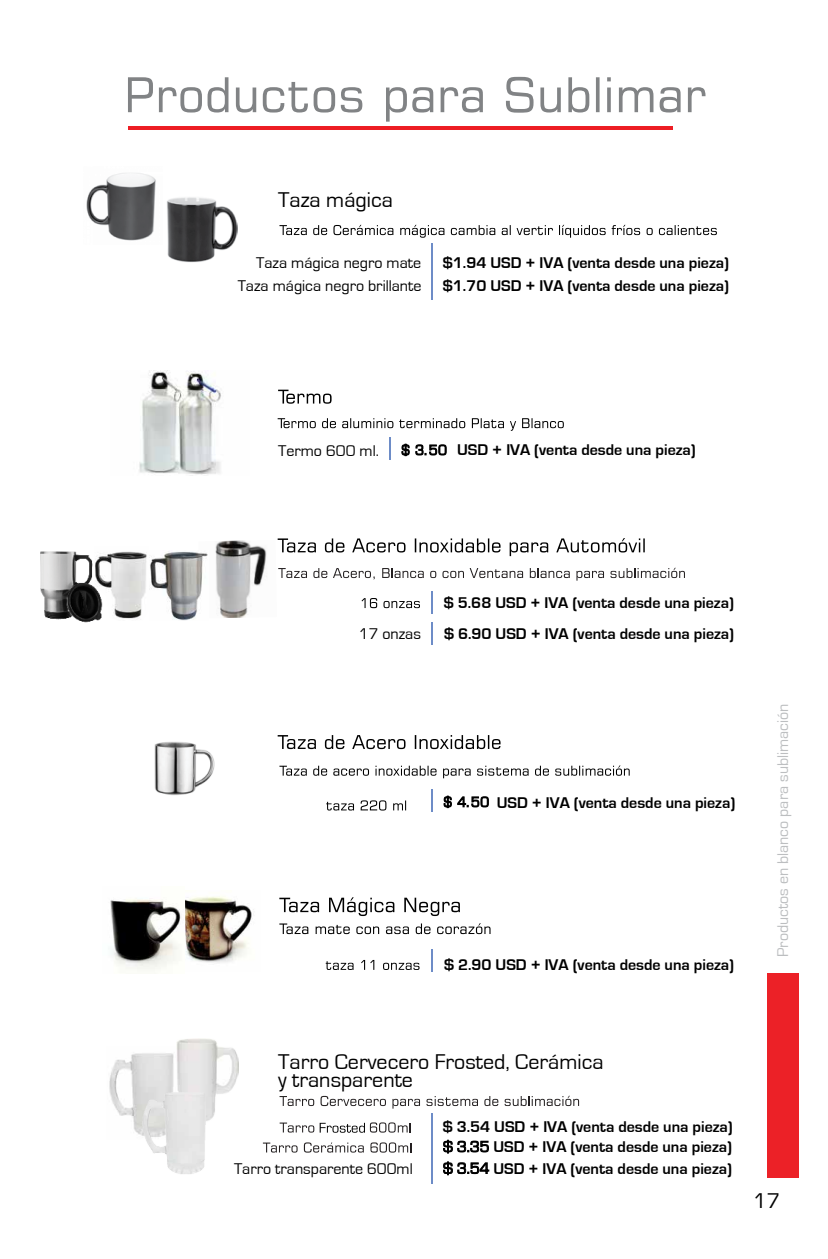
<style>
.page{position:relative;width:828px;height:1259px;background:#fff}
.page>*{position:absolute;margin:0;border:0;box-sizing:border-box;transform-origin:0 0}
.t1{font:22px/18px "Eurostile";color:#000}
.t2{font:700 16px/21.6px "Eurostile";color:#000}
.t3{font:16px "Eurostile";color:#000}
.t4{font:16px "Eurostile";color:#bcbec0}
.s1{font-weight:400}
</style>
<div class="page">
<img style="left:185px;top:896px;width:69px;height:67px">
<img style="left:109px;top:1046px;width:68px;height:88px">
<svg style="left:128px;top:77px;width:577px;height:45px"></svg>
<hr style="left:128px;top:126px;width:544px;height:4px;background:#ed1d24">
<svg style="left:279px;top:225px;width:438px;height:13px"></svg>
<hr style="left:431px;top:1113px;width:2px;height:71px;background:#6d8cc7">
<svg style="left:279px;top:765px;width:350px;height:13px"></svg>
<svg style="left:361px;top:598px;width:59px;height:10px"></svg>
<svg style="left:326px;top:800px;width:80px;height:10px"></svg>
<hr style="left:431px;top:244px;width:2px;height:56px;background:#6d8cc7">
<hr style="left:431px;top:591px;width:2px;height:23px;background:#6d8cc7">
<hr style="left:431px;top:622px;width:2px;height:22px;background:#6d8cc7">
<hr style="left:431px;top:789px;width:2px;height:22px;background:#6d8cc7">
<svg style="left:443px;top:795px;width:46px;height:13px"></svg>
<svg style="left:278px;top:538px;width:367px;height:18px"></svg>
<svg style="left:278px;top:735px;width:222px;height:14px"></svg>
<img style="left:154px;top:742px;width:61px;height:53px">
<svg style="left:279px;top:1096px;width:35px;height:10px"></svg>
<svg style="left:320px;top:1096px;width:66px;height:10px"></svg>
<svg style="left:392px;top:1098px;width:28px;height:10px"></svg>
<svg style="left:426px;top:1096px;width:52px;height:10px"></svg>
<svg style="left:484px;top:1096px;width:14px;height:10px"></svg>
<svg style="left:504px;top:1095px;width:75px;height:11px"></svg>
<svg style="left:263px;top:1142px;width:34px;height:10px"></svg>
<svg style="left:370px;top:1142px;width:41px;height:10px"></svg>
<svg style="left:280px;top:1122px;width:34px;height:10px"></svg>
<img style="left:177px;top:1039px;width:61px;height:58px">
<svg style="left:278px;top:568px;width:29px;height:10px"></svg>
<svg style="left:313px;top:568px;width:14px;height:10px"></svg>
<svg style="left:333px;top:568px;width:42px;height:11px"></svg>
<svg style="left:382px;top:568px;width:42px;height:10px"></svg>
<svg style="left:430px;top:571px;width:6px;height:7px"></svg>
<svg style="left:442px;top:568px;width:81px;height:10px"></svg>
<svg style="left:530px;top:568px;width:40px;height:10px"></svg>
<svg style="left:576px;top:571px;width:28px;height:9px"></svg>
<svg style="left:610px;top:568px;width:75px;height:10px"></svg>
<svg style="left:304px;top:1142px;width:60px;height:10px"></svg>
<svg style="left:320px;top:1122px;width:91px;height:10px"></svg>
<img style="left:110px;top:899px;width:71px;height:72px">
<svg style="left:279px;top:897px;width:40px;height:15px"></svg>
<svg style="left:329px;top:897px;width:65px;height:19px"></svg>
<svg style="left:404px;top:897px;width:56px;height:19px"></svg>
<svg style="left:279px;top:923px;width:29px;height:11px"></svg>
<svg style="left:316px;top:925px;width:34px;height:9px"></svg>
<svg style="left:356px;top:926px;width:23px;height:8px"></svg>
<svg style="left:386px;top:926px;width:23px;height:8px"></svg>
<svg style="left:416px;top:923px;width:14px;height:11px"></svg>
<svg style="left:437px;top:923px;width:53px;height:11px"></svg>
<svg style="left:326px;top:960px;width:93px;height:10px"></svg>
<svg style="left:431px;top:949px;width:1px;height:22px"></svg>
<svg style="left:443px;top:1139px;width:46px;height:14px"></svg>
<svg style="left:443px;top:1161px;width:46px;height:14px"></svg>
<img style="left:139px;top:371px;width:82px;height:104px">
<svg style="left:278px;top:418px;width:286px;height:13px"></svg>
<hr style="left:389px;top:437px;width:2px;height:22px;background:#6d8cc7">
<svg style="left:401px;top:443px;width:46px;height:13px"></svg>
<svg style="left:278px;top:390px;width:53px;height:14px"></svg>
<img style="left:139px;top:1086px;width:76px;height:88px">
<img style="left:215px;top:540px;width:52px;height:78px">
<img style="left:150px;top:551px;width:58px;height:69px">
<img style="left:40px;top:551px;width:55px;height:72px">
<img style="left:95px;top:551px;width:52px;height:70px">
<img style="left:86px;top:173px;width:70px;height:68px">
<img style="left:167px;top:197px;width:70px;height:66px">
<div style="left:767px;top:972px;width:31px;height:205px;background:#ec2127"></div>
<h1 class="t1" style="left:278px;top:192px;width:116px">Taza mágica</h1>
<p class="t3" style="left:256px;top:254px;width:167px">Taza mágica negro mate</p>
<p class="t2" style="left:443px;top:252px;width:288px">$1.94 USD + IVA (venta desde una pieza)</p>
<p class="t3" style="left:238px;top:277px;width:185px">Taza mágica negro brillante</p>
<p class="t2" style="left:443px;top:275px;width:288px">$1.70 USD + IVA (venta desde una pieza)</p>
<p class="t3" style="left:278px;top:442px;width:102px">Termo 600 ml.</p>
<p class="t2" style="left:457px;top:439px;width:240px">USD + IVA (venta desde una pieza)</p>
<p class="t2" style="left:444px;top:592px;width:292px">$ 5.68 USD + IVA (venta desde una pieza)</p>
<p class="t3" style="left:359px;top:625px;width:64px">17 onzas</p>
<p class="t2" style="left:444px;top:623px;width:292px">$ 6.90 USD + IVA (venta desde una pieza)</p>
<p class="t2" style="left:497px;top:792px;width:240px">USD + IVA (venta desde una pieza)</p>
<p class="t2" style="left:444px;top:954px;width:292px">$ 2.90 USD + IVA (venta desde una pieza)</p>
<p class="t4" style="left:774px;top:957px;width:255px;rotate:-90deg">Productos en blanco para sublimación</p>
<h1 class="t1" style="left:278px;top:1053px;width:327px">Tarro Cervecero Frosted, Cerámica y transparente</h1>
<p class="t3" style="left:234px;top:1159px;width:180px">Tarro transparente 600ml</p>
<p class="t2" style="left:443px;top:1116px;width:292px">$ 3.54 USD + IVA (venta desde una pieza)</p>
<p class="t2" style="left:443px;top:1136px;width:290px"><span class="s1">$ 3.35</span> USD + IVA (venta desde una pieza) <span class="s1">$ 3.54</span> USD + IVA (venta desde una pieza)</p>
<h1 class="t1" style="left:753px;top:1192px;width:28px">17</h1>
</div>
